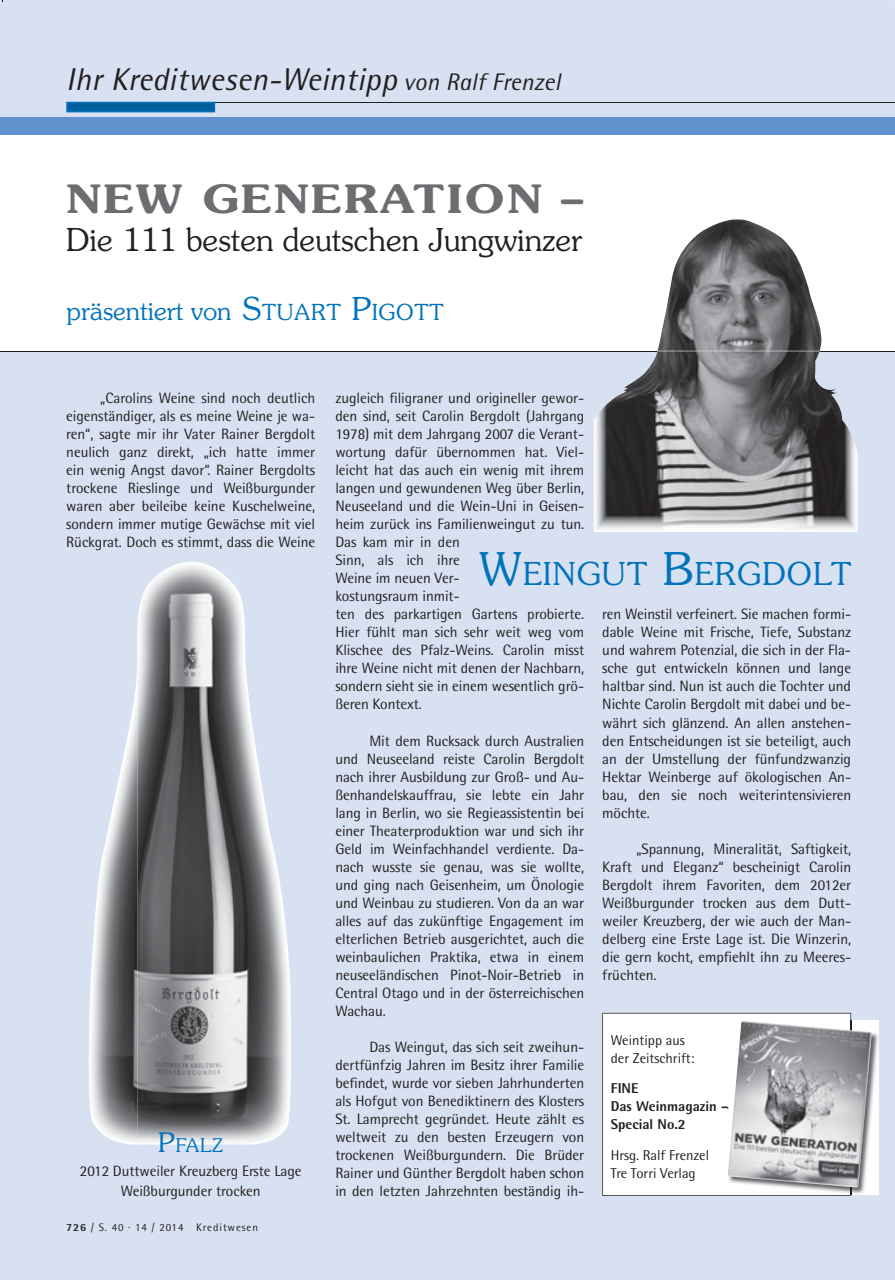
<style>
.page{position:relative;width:895px;height:1280px;background:#fff}
.page>*{position:absolute;margin:0;border:0;box-sizing:border-box;transform-origin:0 0}
.t1{font:600 39px "Souvenir";letter-spacing:.06em;color:#6c6d70;scale:1.17 1}
.t2{font:italic 31.5px "Rotis Semi Sans";letter-spacing:.01em;color:#231f20}
.t3{font:300 31.5px "Souvenir";color:#231f20}
.t4{font:300 31.5px "Souvenir";letter-spacing:.035em;color:#0073bc}
.t5{font:300 25.5px "Souvenir";color:#0073bc}
.t6{font:300 18.9px "Souvenir";color:#0073bc}
.t7{font:15px/18px "Rotis Semi Sans";letter-spacing:-.005em;color:#231f20;text-align:justify}
.t8{font:14.25px/18px "Rotis Semi Sans";color:#231f20}
.t9{font:800 14.25px/18px "Rotis Semi Sans";color:#231f20}
.t10{font:10.95px "Rotis Semi Sans";letter-spacing:.08em;color:#231f20}
.s1{font-size:24px}
.s2{font-size:31.5px}
.s3{font-size:22.05px}
.s4{font-size:27px}
.s5{font-weight:800}
.s6{font-size:45px}
</style>
<div class="page">
<div style="left:0;top:351px;width:895px;height:928px;background:#d8e1f2"></div>
<div style="left:0;top:0;width:895px;height:123px;background:#d8e1f2"></div>
<div style="left:0;top:118px;width:895px;height:17px;background:#6091cc"></div>
<svg style="left:66px;top:102px;width:149px;height:10px"></svg>
<hr style="left:215px;top:102px;width:680px;height:1px;background:#231f20">
<img style="left:851px;top:1020px;width:28px;height:174px">
<div style="left:602px;top:1012px;width:249px;height:183px;background:#fff"></div>
<img style="left:727px;top:1020px;width:144px;height:167px">
<hr style="left:0;top:350px;width:895px;height:1px;background:#231f20">
<img style="left:137px;top:562px;width:154px;height:582px">
<img style="left:89px;top:675px;width:48px;height:469px">
<img style="left:657px;top:219px;width:165px;height:131px">
<img style="left:594px;top:351px;width:263px;height:181px">
<img style="left:657px;top:350px;width:162px;height:2px">
<h2 class="t2" style="left:66px;top:60px;width:495px">Ihr Kreditwesen-Weintipp <span class="s1">von Ralf Frenzel</span></h2>
<h1 class="t1" style="left:66px;top:175px;width:444px">NEW GENERATION –</h1>
<h2 class="t3" style="left:66px;top:221px;width:518px">Die 111 besten deutschen Jungwinzer</h2>
<h3 class="t5" style="left:66px;top:296px;width:379px">präsentiert von <span class="s2">S</span><span class="s3">TUART</span> <span class="s2">P</span><span class="s3">IGOTT</span></h3>
<p class="t7" style="left:66px;top:389px;width:250px;text-indent:34px">„Carolins Weine sind noch deutlich eigenständiger, als es meine Weine je wa&shy;ren“, sagte mir ihr Vater Rainer Bergdolt neulich ganz direkt, „ich hatte immer ein wenig Angst davor“. Rainer Bergdolts trockene Rieslinge und Weißburgunder waren aber beileibe keine Kuschelweine, sondern immer mutige Gewächse mit viel Rückgrat. Doch es stimmt, dass die Weine</p>
<p class="t6" style="left:158px;top:1133px;width:66px"><span class="s4">P</span>FALZ</p>
<p class="t7" style="left:80px;top:1161px;width:223px;line-height:19.5px;text-align:center">2012 Duttweiler Kreuzberg Erste Lage<br>Weißburgunder trocken</p>
<p class="t10" style="left:66px;top:1220px;width:193px"><span class="s5">726</span> / S. 40 · 14 / 2014 Kreditwesen</p>
<p class="t7" style="left:335px;top:389px;width:250px;text-align:left">zugleich filigraner und origineller gewor&shy;den sind, seit Carolin Bergdolt (Jahrgang 1978) mit dem Jahrgang 2007 die Verant&shy;wortung dafür übernommen hat. Viel&shy;leicht hat das auch ein wenig mit ihrem langen und gewundenen Weg über Berlin, Neuseeland und die Wein-Uni in Geisen&shy;heim zurück ins Familienweingut zu tun.<br>Das kam mir in den<br>Sinn, als ich ihre<br>Weine im neuen Ver-<br>kostungsraum inmit-<br>ten des parkartigen Gartens probierte.<br>Hier fühlt man sich sehr weit weg vom Klischee des Pfalz-Weins. Carolin misst ihre Weine nicht mit denen der Nachbarn, sondern sieht sie in einem wesentlich grö&shy;ßeren Kontext.</p>
<p class="t7" style="left:335px;top:731px;width:250px;text-indent:34px">Mit dem Rucksack durch Australien und Neuseeland reiste Carolin Bergdolt nach ihrer Ausbildung zur Groß- und Au&shy;ßenhandelskauffrau, sie lebte ein Jahr lang in Berlin, wo sie Regieassistentin bei einer Theaterproduktion war und sich ihr Geld im Weinfachhandel verdiente. Da&shy;nach wusste sie genau, was sie wollte, und ging nach Geisenheim, um Önologie und Weinbau zu studieren. Von da an war alles auf das zukünftige Engagement im elterlichen Betrieb ausgerichtet, auch die weinbaulichen Praktika, etwa in einem neuseeländischen Pinot-Noir-Betrieb in Central Otago und in der österreichischen Wachau.</p>
<p class="t7" style="left:335px;top:1037px;width:250px;text-indent:34px">Das Weingut, das sich seit zweihun&shy;dertfünfzig Jahren im Besitz ihrer Familie befindet, wurde vor sieben Jahrhunderten als Hofgut von Benediktinern des Klosters St. Lamprecht gegründet. Heute zählt es weltweit zu den besten Erzeugern von trockenen Weißburgundern. Die Brüder Rainer und Günther Bergdolt haben schon in den letzten Jahrzehnten beständig ih-</p>
<h2 class="t4" style="left:479px;top:554px;width:373px"><span class="s6">W</span>EINGUT <span class="s6">B</span>ERGDOLT</h2>
<p class="t7" style="left:602px;top:605px;width:250px">ren Weinstil verfeinert. Sie machen formi&shy;dable Weine mit Frische, Tiefe, Substanz und wahrem Potenzial, die sich in der Fla&shy;sche gut entwickeln können und lange haltbar sind. Nun ist auch die Tochter und Nichte Carolin Bergdolt mit dabei und be&shy;währt sich glänzend. An allen anstehen&shy;den Entscheidungen ist sie beteiligt, auch an der Umstellung der fünfundzwanzig Hektar Weinberge auf ökologischen An&shy;bau, den sie noch weiterintensivieren möchte.</p>
<p class="t7" style="left:602px;top:839px;width:250px;text-indent:34px">„Spannung, Mineralität, Saftigkeit, Kraft und Eleganz“ bescheinigt Carolin Bergdolt ihrem Favoriten, dem 2012er Weißburgunder trocken aus dem Dutt&shy;weiler Kreuzberg, der wie auch der Man&shy;delberg eine Erste Lage ist. Die Winzerin, die gern kocht, empfiehlt ihn zu Meeres&shy;früchten.</p>
<p class="t8" style="left:611px;top:1030px;width:85px">Weintipp aus der Zeitschrift:</p>
<p class="t9" style="left:611px;top:1079px;width:120px">Fine<br>Das Weinmagazin –<br>Special no.2</p>
<p class="t8" style="left:611px;top:1146px;width:100px">Hrsg. Ralf Frenzel<br>Tre Torri Verlag</p>
</div>
